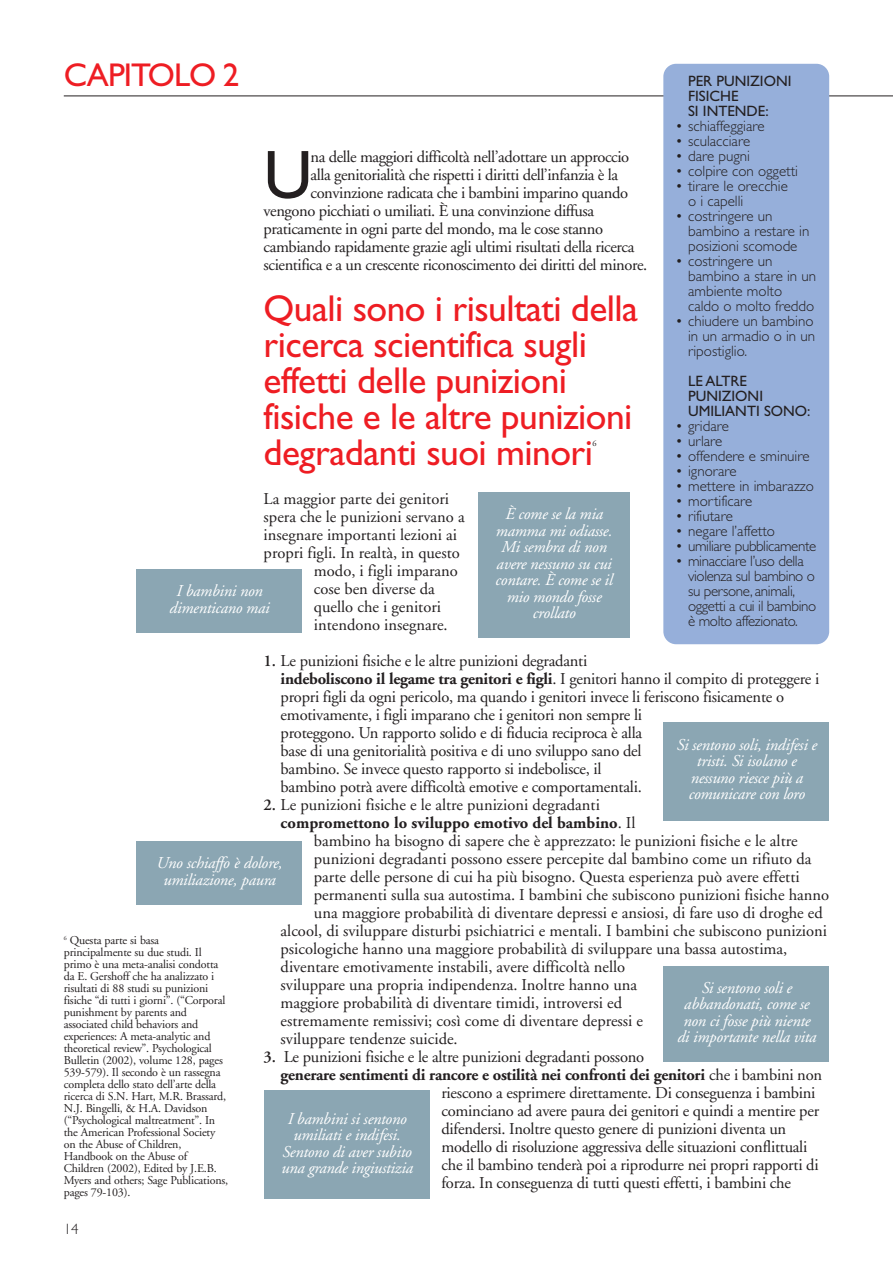
<style>
.page{position:relative;width:893px;height:1263px;background:#fff}
.page>*{position:absolute;margin:0;border:0;box-sizing:border-box;transform-origin:0 0}
.t1{font:68.85px "Gill Sans";color:#231f20}
.t2{font:37.5px/36px "Gill Sans";letter-spacing:-.015em;color:#ee1d23}
.t3{font:33px "Gill Sans";letter-spacing:-.03em;color:#ee1d23}
.t4{font:16.5px/18px "Adobe Garamond";letter-spacing:-.015em;color:#231f20}
.t5{font:italic 16.5px/16.5px "Adobe Garamond";letter-spacing:-.015em;color:#fff;text-align:center}
.t6{font:700 16.5px "Adobe Garamond";letter-spacing:-.015em;color:#231f20}
.t7{font:300 15px/15px "Gill Sans";color:#231f20}
.t8{font:300 15px/15px "Gill Sans";letter-spacing:-.025em;color:#231f20}
.t9{font:15px/15px "Gill Sans";color:#231f20}
.t10{font:12px/12px "Adobe Garamond";letter-spacing:-.015em;color:#231f20}
.t11{font:8.25px "Adobe Garamond";color:#231f20}
.s1{font-weight:600}
.s2{font-weight:700}
.s3{font-weight:400}
</style>
<div class="page">
<hr style="left:64px;top:95px;width:829px;height:1px;background:#231f20">
<div style="left:663px;top:64px;width:166px;height:580px;background:#96afda;border-radius:13px"></div>
<div style="left:478px;top:492px;width:151px;height:145px;background:#8ba6b3"></div>
<div style="left:663px;top:721px;width:166px;height:99px;background:#8ba6b3"></div>
<div style="left:136px;top:569px;width:166px;height:64px;background:#8ba6b3"></div>
<div style="left:136px;top:841px;width:166px;height:64px;background:#8ba6b3"></div>
<div style="left:663px;top:966px;width:166px;height:96px;background:#8ba6b3"></div>
<div style="left:264px;top:1091px;width:165px;height:108px;background:#8ba6b3"></div>
<h3 class="t3" style="left:64px;top:63px;width:177px">CAPITOLO 2</h3>
<p class="t9" style="left:688px;top:75px;width:105px">PER PUNIZIONI<br>FISICHE<br>SI INTENDE:</p>
<p class="t7" style="left:675px;top:120px;width:91px">• schiaffeggiare</p>
<p class="t7" style="left:675px;top:135px;width:76px">• sculacciare</p>
<p class="t7" style="left:675px;top:150px;width:76px">• dare pugni</p>
<p class="t7" style="left:675px;top:165px;width:124px">• colpire con oggetti</p>
<p class="t7" style="left:688px;top:180px;width:101px;text-indent:-13px">• tirare le orecchie o i capelli</p>
<p class="t7" style="left:688px;top:210px;width:123px;text-indent:-13px">• costringere un bambino a restare in posizioni scomode</p>
<p class="t7" style="left:688px;top:255px;width:129px;text-indent:-13px">• costringere un bambino a stare in un ambiente molto caldo o molto freddo</p>
<p class="t7" style="left:688px;top:315px;width:129px;text-align:justify;text-indent:-13px">• chiudere un bambino in un armadio o in un ripostiglio.</p>
<p class="t9" style="left:688px;top:375px;width:124px">LE ALTRE<br>PUNIZIONI<br>UMILIANTI SONO:</p>
<p class="t7" style="left:675px;top:420px;width:55px">• gridare</p>
<p class="t7" style="left:675px;top:435px;width:49px">• urlare</p>
<p class="t7" style="left:675px;top:450px;width:136px">• offendere e sminuire</p>
<p class="t7" style="left:675px;top:465px;width:63px">• ignorare</p>
<p class="t7" style="left:675px;top:480px;width:140px">• mettere in imbarazzo</p>
<p class="t7" style="left:675px;top:495px;width:78px">• mortificare</p>
<p class="t7" style="left:675px;top:510px;width:59px">• rifiutare</p>
<p class="t7" style="left:675px;top:525px;width:101px">• negare l’affetto</p>
<p class="t8" style="left:675px;top:540px;width:142px">• umiliare pubblicamente</p>
<p class="t8" style="left:688px;top:555px;width:130px;text-indent:-13px">• minacciare l’uso della violenza sul bambino o su persone, animali, oggetti a cui il bambino è molto affezionato.</p>
<h1 class="t1" style="left:264px;top:149px;width:50px">U</h1>
<p class="t4" style="left:310px;top:149px;width:320px">na delle maggiori difficoltà nell’adottare un approccio</p>
<p class="t4" style="left:310px;top:167px;width:309px">alla genitorialità che rispetti i diritti dell’infanzia è la</p>
<p class="t4" style="left:310px;top:185px;width:319px">convinzione radicata che i bambini imparino quando</p>
<p class="t4" style="left:264px;top:203px;width:332px">vengono picchiati o umiliati. È una convinzione diffusa</p>
<p class="t4" style="left:264px;top:221px;width:341px">praticamente in ogni parte del mondo, ma le cose stanno</p>
<p class="t4" style="left:264px;top:239px;width:372px">cambiando rapidamente grazie agli ultimi risultati della ricerca</p>
<p class="t4" style="left:264px;top:257px;width:385px">scientifica e a un crescente riconoscimento dei diritti del minore.</p>
<h2 class="t2" style="left:264px;top:294px;width:376px">Quali sono i risultati della ricerca scientifica sugli effetti delle punizioni fisiche e le altre punizioni degradanti suoi minori</h2>
<p class="t11" style="left:592px;top:440px;width:6px">6</p>
<p class="t4" style="left:264px;top:491px;width:187px">La maggior parte dei genitori</p>
<p class="t4" style="left:264px;top:509px;width:203px">spera che le punizioni servano a</p>
<p class="t4" style="left:264px;top:527px;width:195px">insegnare importanti lezioni ai</p>
<p class="t4" style="left:264px;top:545px;width:198px">propri figli. In realtà, in questo</p>
<p class="t4" style="left:314px;top:563px;width:145px">modo, i figli imparano</p>
<p class="t4" style="left:314px;top:581px;width:122px">cose ben diverse da</p>
<p class="t4" style="left:314px;top:599px;width:129px">quello che i genitori</p>
<p class="t4" style="left:314px;top:617px;width:135px">intendono insegnare.</p>
<p class="t4" style="left:281px;top:653px;width:540px;text-indent:-17px"><span class="s1">1.</span> Le punizioni fisiche e le altre punizioni degradanti<br><span class="s2">indeboliscono il legame tra genitori e figli</span>. I genitori hanno il compito di proteggere i propri figli da ogni pericolo, ma quando i genitori invece li feriscono fisicamente o emotivamente, i figli imparano che i genitori non sempre li<br>proteggono. Un rapporto solido e di fiducia reciproca è alla<br>base di una genitorialità positiva e di uno sviluppo sano del<br>bambino. Se invece questo rapporto si indebolisce, il<br>bambino potrà avere difficoltà emotive e comportamentali.</p>
<p class="t4" style="left:264px;top:797px;width:338px"><span class="s1">2.</span> Le punizioni fisiche e le altre punizioni degradanti</p>
<p class="t6" style="left:281px;top:816px;width:356px">compromettono lo sviluppo emotivo del bambino<span class="s3">. Il</span></p>
<p class="t4" style="left:314px;top:833px;width:485px">bambino ha bisogno di sapere che è apprezzato: le punizioni fisiche e le altre</p>
<p class="t4" style="left:314px;top:851px;width:499px">punizioni degradanti possono essere percepite dal bambino come un rifiuto da</p>
<p class="t4" style="left:314px;top:869px;width:487px">parte delle persone di cui ha più bisogno. Questa esperienza può avere effetti</p>
<p class="t4" style="left:314px;top:887px;width:517px">permanenti sulla sua autostima. I bambini che subiscono punizioni fisiche hanno</p>
<p class="t4" style="left:314px;top:905px;width:510px">una maggiore probabilità di diventare depressi e ansiosi, di fare uso di droghe ed</p>
<p class="t4" style="left:281px;top:923px;width:548px">alcool, di sviluppare disturbi psichiatrici e mentali. I bambini che subiscono punizioni</p>
<p class="t4" style="left:281px;top:941px;width:508px">psicologiche hanno una maggiore probabilità di sviluppare una bassa autostima,</p>
<p class="t4" style="left:281px;top:959px;width:346px">diventare emotivamente instabili, avere difficoltà nello</p>
<p class="t4" style="left:281px;top:977px;width:358px">sviluppare una propria indipendenza. Inoltre hanno una</p>
<p class="t4" style="left:281px;top:995px;width:343px">maggiore probabilità di diventare timidi, introversi ed</p>
<p class="t4" style="left:281px;top:1013px;width:364px">estremamente remissivi; così come di diventare depressi e</p>
<p class="t4" style="left:281px;top:1031px;width:179px">sviluppare tendenze suicide.</p>
<p class="t4" style="left:264px;top:1049px;width:382px"><span class="s1">3.</span> Le punizioni fisiche e le altre punizioni degradanti possono</p>
<p class="t6" style="left:281px;top:1068px;width:543px">generare sentimenti di rancore e ostilità nei confronti dei genitori <span class="s3">che i bambini non</span></p>
<p class="t4" style="left:441px;top:1085px;width:376px">riescono a esprimere direttamente. Di conseguenza i bambini</p>
<p class="t4" style="left:441px;top:1103px;width:379px">cominciano ad avere paura dei genitori e quindi a mentire per</p>
<p class="t4" style="left:441px;top:1121px;width:346px">difendersi. Inoltre questo genere di punizioni diventa un</p>
<p class="t4" style="left:441px;top:1139px;width:367px">modello di risoluzione aggressiva delle situazioni conflittuali</p>
<p class="t4" style="left:441px;top:1157px;width:379px">che il bambino tenderà poi a riprodurre nei propri rapporti di</p>
<p class="t4" style="left:441px;top:1175px;width:351px">forza. In conseguenza di tutti questi effetti, i bambini che</p>
<p class="t5" style="left:495px;top:507px;width:119px">È come se la mia mamma mi odiasse.<br>Mi sembra di non avere nessuno su cui contare. È come se il mio mondo fosse crollato</p>
<p class="t5" style="left:169px;top:584px;width:102px">I bambini non dimenticano mai</p>
<p class="t5" style="left:676px;top:738px;width:142px">Si sentono soli, indifesi e tristi. Si isolano e nessuno riesce più a comunicare con loro</p>
<p class="t5" style="left:156px;top:856px;width:128px">Uno schiaffo è dolore, umiliazione, paura</p>
<p class="t10" style="left:64px;top:935px;width:166px"><sup>6</sup> Questa parte si basa principalmente su due studi. Il primo è una meta-analisi condotta da E. Gershoff che ha analizzato i risultati di 88 studi su punizioni fisiche “di tutti i giorni”. (“Corporal punishment by parents and associated child behaviors and experiences: A meta-analytic and theoretical review”. Psychological<br>Bulletin (2002), volume 128, pages<br>539-579). Il secondo è un rassegna completa dello stato dell’arte della ricerca di S.N. Hart, M.R. Brassard,<br>N.J. Bingelli, &amp; H.A. Davidson (“Psychological maltreatment”. In the American Professional Society on the Abuse of Children,<br>Handbook on the Abuse of<br>Children (2002), Edited by J.E.B.<br>Myers and others; Sage Publications, pages 79-103).</p>
<p class="t5" style="left:677px;top:981px;width:141px">Si sentono soli e abbandonati, come se non ci fosse più niente di importante nella vita</p>
<p class="t5" style="left:281px;top:1112px;width:133px">I bambini si sentono umiliati e indifesi.<br>Sentono di aver subito una grande ingiustizia</p>
<p class="t7" style="left:64px;top:1223px;width:16px">14</p>
</div>
